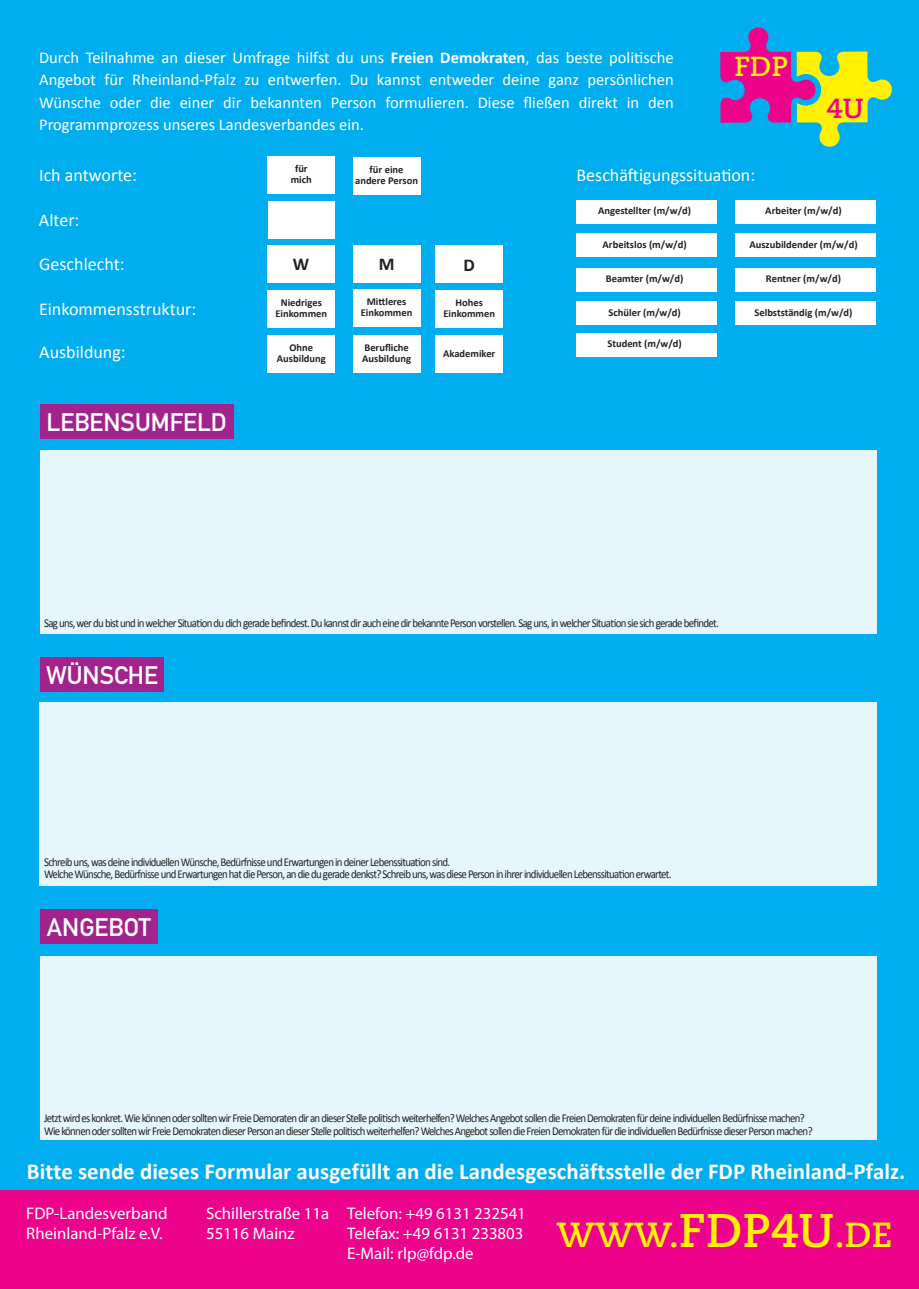
<style>
.page{position:relative;width:919px;height:1289px;background:#fff}
.page>*{position:absolute;margin:0;border:0;box-sizing:border-box;transform-origin:0 0}
.t1{font:700 34.8px "Caecilia LT Pro 75";color:#fff101}
.t2{font:700 27.6px "Caecilia LT Pro 75";color:#fff101}
.t3{font:700 27.6px "Caecilia LT Pro 75";color:#ed028c}
.t4{font:700 25.05px "DIN Alternate";color:#fff}
.t5{font:700 22.95px "Calibri";color:#fff}
.t6{font:18px "Calibri";color:#fff}
.t7{font:700 18px "Calibri";color:#231f20}
.t8{font:16.8px/20.1px "Myriad Pro";color:#fff}
.t9{font:16.5px/22.5px "Calibri";color:#fff;text-align:justify}
.t10{font:12px/12.3px "Calibri";letter-spacing:-.06em;color:#231f20;scale:.9 1}
.t11{font:700 10.5px/10.9px "Calibri";color:#231f20;text-align:center}
.s1{font-weight:700}
.s2{font-size:47.1px}
</style>
<div class="page">
<div style="left:0;top:0;width:918px;height:1288px;background:#00aeef"></div>
<div style="left:0;top:1190px;width:918px;height:98px;background:#ed028c"></div>
<div style="left:40px;top:404px;width:193px;height:34px;background:#a2238e"></div>
<div style="left:40px;top:450px;width:836px;height:184px;background:#e5f6fd"></div>
<div style="left:40px;top:909px;width:118px;height:35px;background:#a2238e"></div>
<div style="left:40px;top:955px;width:836px;height:184px;background:#e5f6fd"></div>
<div style="left:40px;top:657px;width:124px;height:35px;background:#a2238e"></div>
<div style="left:39px;top:701px;width:837px;height:184px;background:#e5f6fd"></div>
<div style="left:267px;top:245px;width:68px;height:38px;background:#fff"></div>
<div style="left:353px;top:245px;width:67px;height:37px;background:#fff"></div>
<div style="left:435px;top:245px;width:68px;height:38px;background:#fff"></div>
<div style="left:267px;top:290px;width:68px;height:37px;background:#fff"></div>
<div style="left:353px;top:289px;width:67px;height:38px;background:#fff"></div>
<div style="left:435px;top:290px;width:68px;height:37px;background:#fff"></div>
<div style="left:267px;top:335px;width:68px;height:37px;background:#fff"></div>
<div style="left:353px;top:335px;width:67px;height:37px;background:#fff"></div>
<div style="left:435px;top:335px;width:68px;height:38px;background:#fff"></div>
<div style="left:576px;top:200px;width:141px;height:23px;background:#fff"></div>
<div style="left:576px;top:234px;width:141px;height:23px;background:#fff"></div>
<div style="left:576px;top:268px;width:141px;height:23px;background:#fff"></div>
<div style="left:576px;top:302px;width:141px;height:23px;background:#fff"></div>
<div style="left:735px;top:200px;width:141px;height:23px;background:#fff"></div>
<div style="left:735px;top:234px;width:141px;height:23px;background:#fff"></div>
<div style="left:735px;top:268px;width:141px;height:23px;background:#fff"></div>
<div style="left:735px;top:302px;width:141px;height:23px;background:#fff"></div>
<div style="left:576px;top:333px;width:141px;height:23px;background:#fff"></div>
<div style="left:267px;top:157px;width:68px;height:37px;background:#fff"></div>
<div style="left:353px;top:157px;width:67px;height:38px;background:#fff"></div>
<div style="left:267px;top:201px;width:67px;height:38px;background:#fff"></div>
<svg style="left:720px;top:27px;width:172px;height:120px"></svg>
<p class="t9" style="left:39px;top:45px;width:636px">Durch Teilnahme an dieser Umfrage hilfst du uns <span class="s1">Freien Demokraten</span>, das beste politische Angebot für Rheinland-Pfalz zu entwerfen. Du kannst entweder deine ganz persönlichen Wünsche oder die einer dir bekannten Person formulieren. Diese fließen direkt in den Programmprozess unseres Landesverbandes ein.</p>
<h2 class="t2" style="left:734px;top:47px;width:55px">FDP</h2>
<h3 class="t6" style="left:39px;top:164px;width:99px">Ich antworte:</h3>
<p class="t11" style="left:291px;top:163px;width:23px">für mich</p>
<p class="t11" style="left:355px;top:163px;width:64px">für eine andere Person</p>
<h3 class="t6" style="left:576px;top:164px;width:180px">Beschäftigungssituation:</h3>
<h2 class="t3" style="left:826px;top:89px;width:39px">4U</h2>
<h3 class="t6" style="left:39px;top:209px;width:42px">Alter:</h3>
<h3 class="t6" style="left:39px;top:253px;width:87px">Geschlecht:</h3>
<h3 class="t7" style="left:293px;top:253px;width:18px">W</h3>
<h3 class="t7" style="left:378px;top:253px;width:17px">M</h3>
<h3 class="t7" style="left:463px;top:254px;width:13px">D</h3>
<h3 class="t6" style="left:39px;top:297px;width:159px">Einkommensstruktur:</h3>
<h3 class="t6" style="left:39px;top:341px;width:88px">Ausbildung:</h3>
<h3 class="t4" style="left:47px;top:403px;width:182px">LEBENSUMFELD</h3>
<p class="t11" style="left:275px;top:296px;width:53px">Niedriges<br>Einkommen</p>
<p class="t11" style="left:360px;top:296px;width:53px">Mittleres<br>Einkommen</p>
<p class="t11" style="left:443px;top:296px;width:53px">Hohes<br>Einkommen</p>
<p class="t11" style="left:277px;top:341px;width:50px">Ohne<br>Ausbildung</p>
<p class="t11" style="left:362px;top:341px;width:50px;text-align:left">Berufliche<br>Ausbildung</p>
<p class="t11" style="left:443px;top:347px;width:54px">Akademiker</p>
<p class="t11" style="left:598px;top:205px;width:94px">Angestellter (m/w/d)</p>
<p class="t11" style="left:602px;top:239px;width:86px">Arbeitslos (m/w/d)</p>
<p class="t11" style="left:605px;top:273px;width:79px">Beamter (m/w/d)</p>
<p class="t11" style="left:608px;top:307px;width:74px">Schüler (m/w/d)</p>
<p class="t11" style="left:607px;top:338px;width:76px">Student (m/w/d)</p>
<p class="t11" style="left:765px;top:205px;width:78px">Arbeiter (m/w/d)</p>
<p class="t11" style="left:749px;top:239px;width:110px">Auszubildender (m/w/d)</p>
<p class="t11" style="left:765px;top:273px;width:77px">Rentner (m/w/d)</p>
<p class="t11" style="left:754px;top:307px;width:100px">Selbstständig (m/w/d)</p>
<p class="t10" style="left:44px;top:616px;width:751px">Sag uns, wer du bist und in welcher Situation du dich gerade befindest. Du kannst dir auch eine dir bekannte Person vorstellen. Sag uns, in welcher Situation sie sich gerade befindet.</p>
<h3 class="t4" style="left:46px;top:655px;width:113px">WÜNSCHE</h3>
<p class="t10" style="left:44px;top:855px;width:698px">Schreib uns, was deine individuellen Wünsche, Bedürfnisse und Erwartungen in deiner Lebenssituation sind.<br>Welche Wünsche, Bedürfnisse und Erwartungen hat die Person, an die du gerade denkst? Schreib uns, was diese Person in ihrer individuellen Lebenssituation erwartet.</p>
<h3 class="t4" style="left:47px;top:907px;width:106px">ANGEBOT</h3>
<p class="t10" style="left:44px;top:1111px;width:855px">Jetzt wird es konkret. Wie können oder sollten wir Freie Demoraten dir an dieser Stelle politisch weiterhelfen? Welches Angebot sollen die Freien Demokraten für deine individuellen Bedürfnisse machen?<br>Wie können oder sollten wir Freie Demokraten dieser Person an dieser Stelle politisch weiterhelfen? Welches Angebot sollen die Freien Demokraten für die individuellen Bedürfnisse dieser Person machen?</p>
<h3 class="t5" style="left:27px;top:1157px;width:879px">Bitte sende dieses Formular ausgefüllt an die Landesgeschäftsstelle der FDP Rheinland-Pfalz.</h3>
<h3 class="t8" style="left:26px;top:1202px;width:143px">FDP-Landesverband<br>Rheinland-Pfalz e.V.</h3>
<h3 class="t8" style="left:206px;top:1202px;width:125px">Schillerstraße 11a<br>55116 Mainz</h3>
<h3 class="t8" style="left:347px;top:1202px;width:180px">Telefon: +49 6131 232541<br>Telefax: +49 6131 233803<br>E-Mail: rlp@fdp.de</h3>
<h1 class="t1" style="left:556px;top:1210px;width:337px">WWW.<span class="s2">FDP4U</span>.DE</h1>
</div>
